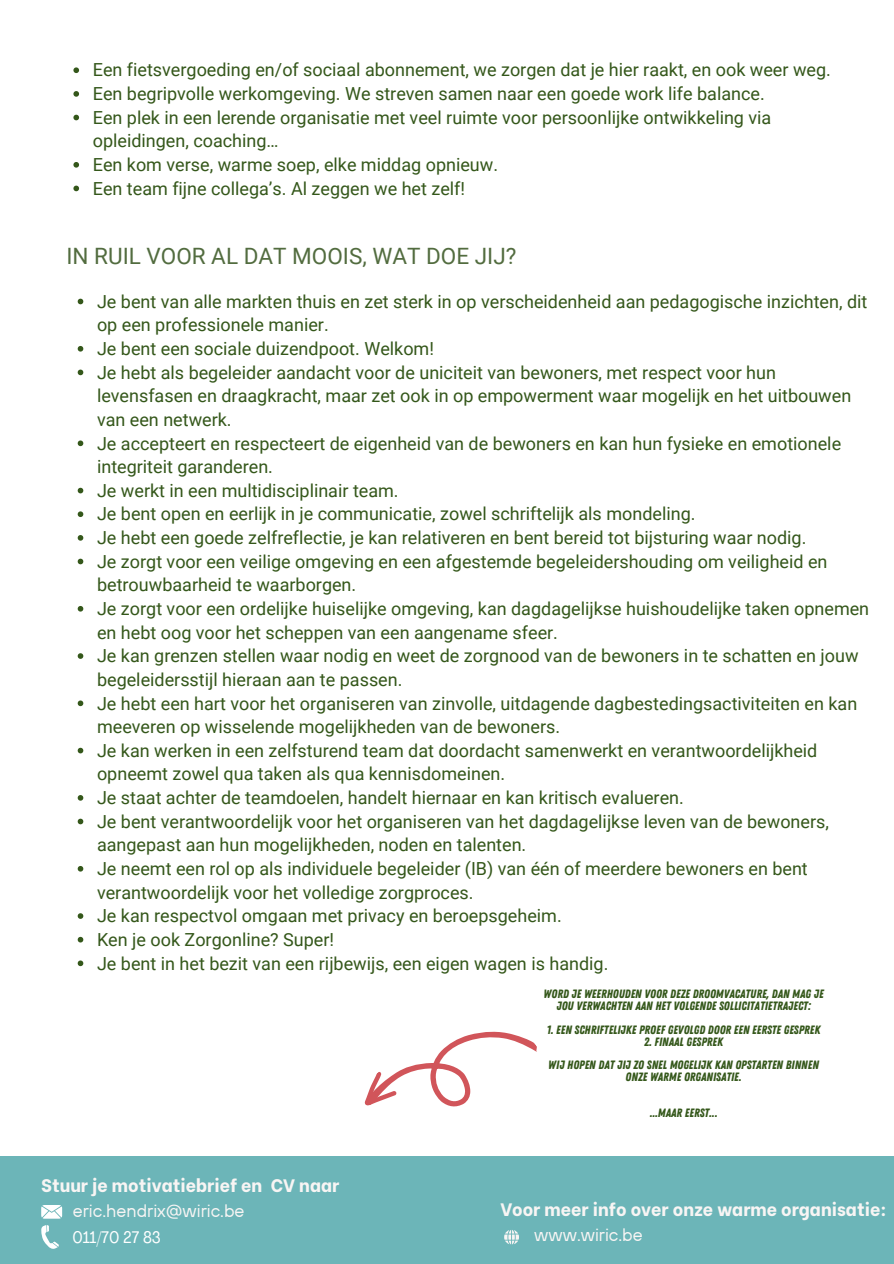
<style>
.page{position:relative;width:894px;height:1264px;background:#fff}
.page>*{position:absolute;margin:0;border:0;box-sizing:border-box;transform-origin:0 0}
.t1{font:22.5px "Roboto";color:#526c3f}
.t2{font:18px/23.7px "Roboto";color:#34571a}
.t3{font:800 18px "Be Vietnam";color:#f8f5f4}
.t4{font:18px "TT Hoves";color:#f8f5f4}
.t5{font:condensed 16.5px "Agrandir";color:#fff}
.t6{font:12px/11.9px "Zing Rust Base";color:#34571a;text-align:center}
</style>
<div class="page">
<div style="left:0;top:1156px;width:893px;height:107px;background:#6cb5b8"></div>
<svg style="left:41px;top:1205px;width:21px;height:13px"></svg>
<svg style="left:504px;top:1230px;width:14px;height:14px"></svg>
<svg style="left:41px;top:1225px;width:18px;height:24px"></svg>
<svg style="left:78px;top:299px;width:5px;height:5px"></svg>
<svg style="left:78px;top:346px;width:5px;height:5px"></svg>
<svg style="left:78px;top:369px;width:5px;height:6px"></svg>
<svg style="left:78px;top:440px;width:5px;height:6px"></svg>
<svg style="left:78px;top:488px;width:5px;height:5px"></svg>
<svg style="left:78px;top:511px;width:5px;height:6px"></svg>
<svg style="left:78px;top:535px;width:5px;height:5px"></svg>
<svg style="left:78px;top:558px;width:5px;height:6px"></svg>
<svg style="left:78px;top:606px;width:5px;height:5px"></svg>
<svg style="left:78px;top:653px;width:5px;height:6px"></svg>
<svg style="left:78px;top:700px;width:5px;height:6px"></svg>
<svg style="left:78px;top:747px;width:5px;height:6px"></svg>
<svg style="left:78px;top:795px;width:5px;height:5px"></svg>
<svg style="left:78px;top:818px;width:5px;height:6px"></svg>
<svg style="left:78px;top:866px;width:5px;height:5px"></svg>
<svg style="left:78px;top:913px;width:5px;height:5px"></svg>
<svg style="left:78px;top:936px;width:5px;height:6px"></svg>
<svg style="left:78px;top:960px;width:5px;height:6px"></svg>
<svg style="left:364px;top:1031px;width:173px;height:76px"></svg>
<svg style="left:73px;top:67px;width:6px;height:6px"></svg>
<svg style="left:73px;top:91px;width:6px;height:6px"></svg>
<svg style="left:73px;top:115px;width:6px;height:5px"></svg>
<svg style="left:73px;top:162px;width:6px;height:6px"></svg>
<svg style="left:73px;top:186px;width:6px;height:5px"></svg>
<p class="t2" style="left:93px;top:58px;width:739px">Een fietsvergoeding en/of sociaal abonnement, we zorgen dat je hier raakt, en ook weer weg.</p>
<p class="t2" style="left:93px;top:82px;width:673px">Een begripvolle werkomgeving. We streven samen naar een goede work life balance.</p>
<p class="t2" style="left:93px;top:106px;width:680px">Een plek in een lerende organisatie met veel ruimte voor persoonlijke ontwikkeling via opleidingen, coaching…</p>
<p class="t2" style="left:93px;top:153px;width:407px">Een kom verse, warme soep, elke middag opnieuw.</p>
<p class="t2" style="left:93px;top:177px;width:374px">Een team fijne collega’s. Al zeggen we het zelf!</p>
<p class="t1" style="left:66px;top:243px;width:451px">IN RUIL VOOR AL DAT MOOIS, WAT DOE JIJ?</p>
<p class="t2" style="left:97px;top:290px;width:771px">Je bent van alle markten thuis en zet sterk in op verscheidenheid aan pedagogische inzichten, dit op een professionele manier.</p>
<p class="t2" style="left:97px;top:337px;width:338px">Je bent een sociale duizendpoot. Welkom!</p>
<p class="t2" style="left:97px;top:360px;width:755px">Je hebt als begeleider aandacht voor de uniciteit van bewoners, met respect voor hun levensfasen en draagkracht, maar zet ook in op empowerment waar mogelijk en het uitbouwen van een netwerk.</p>
<p class="t2" style="left:97px;top:431px;width:745px">Je accepteert en respecteert de eigenheid van de bewoners en kan hun fysieke en emotionele integriteit garanderen.</p>
<h1 class="t2" style="left:97px;top:479px;width:303px">Je werkt in een multidisciplinair team.</h1>
<p class="t2" style="left:97px;top:502px;width:599px">Je bent open en eerlijk in je communicatie, zowel schriftelijk als mondeling.</p>
<p class="t2" style="left:97px;top:526px;width:710px">Je hebt een goede zelfreflectie, je kan relativeren en bent bereid tot bijsturing waar nodig.</p>
<p class="t2" style="left:97px;top:549px;width:731px">Je zorgt voor een veilige omgeving en een afgestemde begeleidershouding om veiligheid en betrouwbaarheid te waarborgen.</p>
<p class="t2" style="left:97px;top:597px;width:773px">Je zorgt voor een ordelijke huiselijke omgeving, kan dagdagelijkse huishoudelijke taken opnemen en hebt oog voor het scheppen van een aangename sfeer.</p>
<p class="t2" style="left:97px;top:644px;width:762px">Je kan grenzen stellen waar nodig en weet de zorgnood van de bewoners in te schatten en jouw begeleidersstijl hieraan aan te passen.</p>
<p class="t2" style="left:97px;top:691px;width:761px">Je hebt een hart voor het organiseren van zinvolle, uitdagende dagbestedingsactiviteiten en kan meeveren op wisselende mogelijkheden van de bewoners.</p>
<p class="t2" style="left:97px;top:738px;width:721px">Je kan werken in een zelfsturend team dat doordacht samenwerkt en verantwoordelijkheid opneemt zowel qua taken als qua kennisdomeinen.</p>
<p class="t2" style="left:97px;top:786px;width:588px">Je staat achter de teamdoelen, handelt hiernaar en kan kritisch evalueren.</p>
<p class="t2" style="left:97px;top:809px;width:733px">Je bent verantwoordelijk voor het organiseren van het dagdagelijkse leven van de bewoners, aangepast aan hun mogelijkheden, noden en talenten.</p>
<p class="t2" style="left:97px;top:857px;width:712px">Je neemt een rol op als individuele begeleider (IB) van één of meerdere bewoners en bent verantwoordelijk voor het volledige zorgproces.</p>
<p class="t2" style="left:97px;top:904px;width:466px">Je kan respectvol omgaan met privacy en beroepsgeheim.</p>
<p class="t2" style="left:97px;top:927px;width:238px">Ken je ook Zorgonline? Super!</p>
<p class="t2" style="left:97px;top:951px;width:512px">Je bent in het bezit van een rijbewijs, een eigen wagen is handig.</p>
<p class="t6" style="left:543px;top:988px;width:281px">WORD JE WEERHOUDEN VOOR DEZE DROOMVACATURE, DAN MAG JE<br>JOU VERWACHTEN AAN HET VOLGENDE SOLLICITATIETRAJECT:</p>
<h3 class="t6" style="left:546px;top:1024px;width:275px">1. EEN SCHRIFTELIJKE PROEF GEVOLGD DOOR EEN EERSTE GESPREK</h3>
<p class="t6" style="left:644px;top:1035px;width:80px">2. FINAAL GESPREK</p>
<p class="t6" style="left:548px;top:1059px;width:272px">WIJ HOPEN DAT JIJ ZO SNEL MOGELIJK KAN OPSTARTEN BINNEN<br>ONZE WARME ORGANISATIE.</p>
<h4 class="t6" style="left:649px;top:1107px;width:69px">...MAAR EERST...</h4>
<p class="t3" style="left:41px;top:1170px;width:299px">Stuur je motivatiebrief en CV naar</p>
<p class="t4" style="left:73px;top:1199px;width:173px">eric.hendrix@wiric.be</p>
<p class="t3" style="left:500px;top:1193px;width:387px">Voor meer info over onze warme organisatie:</p>
<p class="t4" style="left:534px;top:1223px;width:110px">www.wiric.be</p>
<p class="t5" style="left:72px;top:1230px;width:90px">011/70 27 83</p>
</div>
